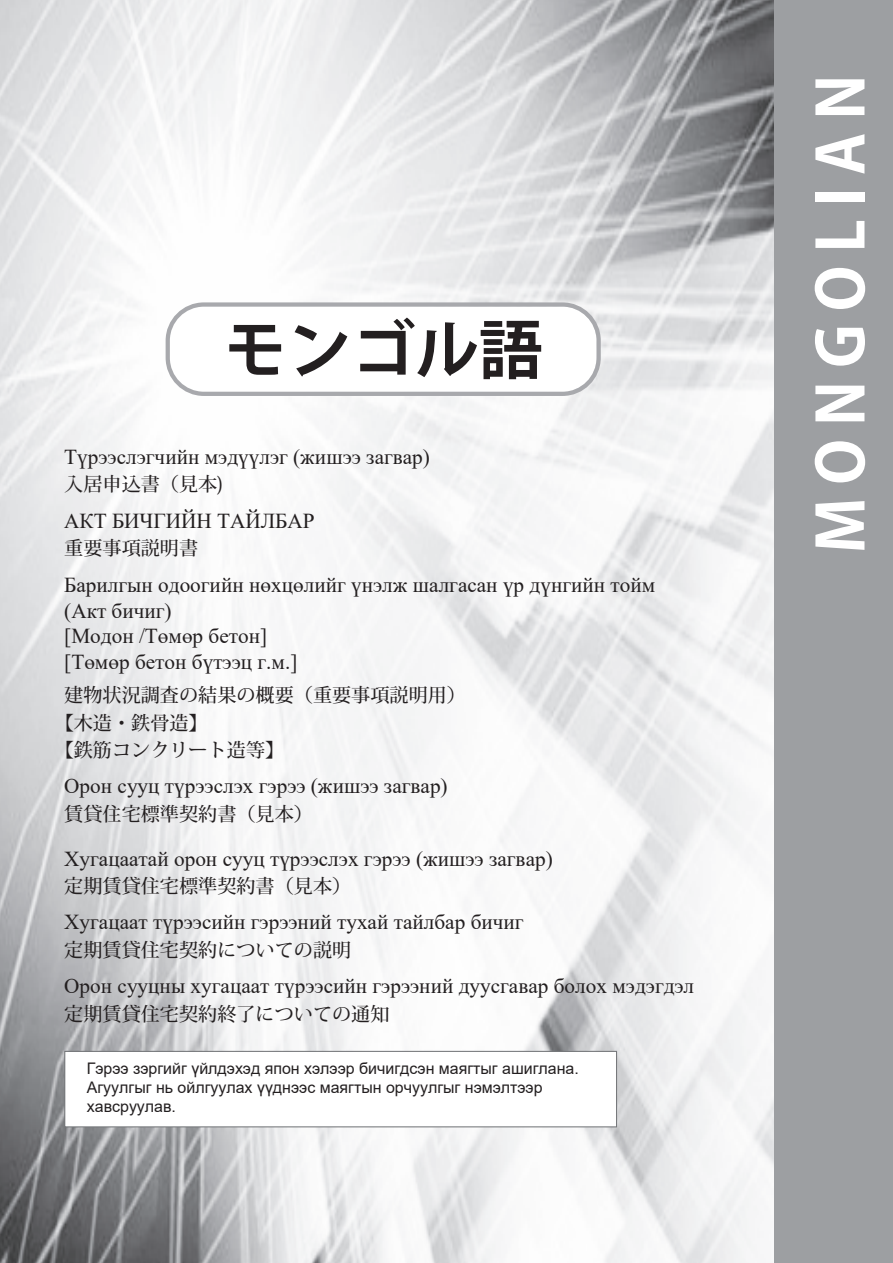
<style>
.page{position:relative;width:893px;height:1263px;background:#fff}
.page>*{position:absolute;margin:0;border:0;box-sizing:border-box;transform-origin:0 0}
.t1{font:700 63.75px "Koz Go Pro";letter-spacing:.2em;color:#fff}
.t2{font:700 63.75px "Koz Go Pro";color:#231f20}
.t3{font:21.3px/25.5px "Times New Roman";color:#231f20}
.t4{font:500 19.2px/27.6px "Koz Min Pro";color:#231f20}
.t5{font:15.9px/19.2px "Arial";color:#231f20}
</style>
<div class="page">
<img style="left:0;top:0;width:774px;height:1263px">
<div style="left:774px;top:0;width:119px;height:1263px;background:#9d9fa2"></div>
<div style="left:65px;top:1052px;width:551px;height:74px;background:#fff"></div>
<div style="left:64px;top:1051px;width:553px;height:76px;border:1px solid #76787b"></div>
<svg style="left:166px;top:302px;width:435px;height:94px"></svg>
<h1 class="t2" style="left:224px;top:309px;width:320px">モンゴル語</h1>
<p class="t3" style="left:64px;top:443px;width:367px">Түрээслэгчийн мэдүүлэг (жишээ загвар)</p>
<p class="t4" style="left:64px;top:470px;width:161px">入居申込書（見本)</p>
<p class="t3" style="left:64px;top:507px;width:252px">АКТ БИЧГИЙН ТАЙЛБАР</p>
<p class="t4" style="left:64px;top:533px;width:135px">重要事項説明書</p>
<p class="t3" style="left:64px;top:571px;width:593px">Барилгын одоогийн нөхцөлийг үнэлж шалгасан үр дүнгийн тойм (Акт бичиг)<br>[Модон /Төмөр бетон]<br>[Төмөр бетон бүтээц г.м.]</p>
<p class="t4" style="left:55px;top:680px;width:413px;text-indent:10px">建物状況調査の結果の概要（重要事項説明用）【木造・鉄骨造】<br>【鉄筋コンクリート造等】</p>
<p class="t3" style="left:64px;top:773px;width:385px">Орон сууц түрээслэх гэрээ (жишээ загвар)</p>
<p class="t4" style="left:64px;top:799px;width:250px">賃貸住宅標準契約書（見本）</p>
<p class="t3" style="left:64px;top:845px;width:490px">Хугацаатай орон сууц түрээслэх гэрээ (жишээ загвар)</p>
<p class="t4" style="left:64px;top:872px;width:289px">定期賃貸住宅標準契約書（見本）</p>
<p class="t3" style="left:64px;top:909px;width:461px">Хугацаат түрээсийн гэрээний тухай тайлбар бичиг</p>
<p class="t4" style="left:64px;top:935px;width:289px">定期賃貸住宅契約についての説明</p>
<p class="t3" style="left:64px;top:972px;width:631px">Орон сууцны хугацаат түрээсийн гэрээний дуусгавар болох мэдэгдэл</p>
<p class="t4" style="left:64px;top:999px;width:327px">定期賃貸住宅契約終了についての通知</p>
<p class="t5" style="left:87px;top:1058px;width:493px">Гэрээ зэргийг үйлдэхэд япон хэлээр бичигдсэн маягтыг ашиглана.<br>Агуулгыг нь ойлгуулах үүднээс маягтын орчуулгыг нэмэлтээр хавсруулав.</p>
<h1 class="t1" style="left:800px;top:553px;width:480px;rotate:-90deg">MONGOLIAN</h1>
</div>
